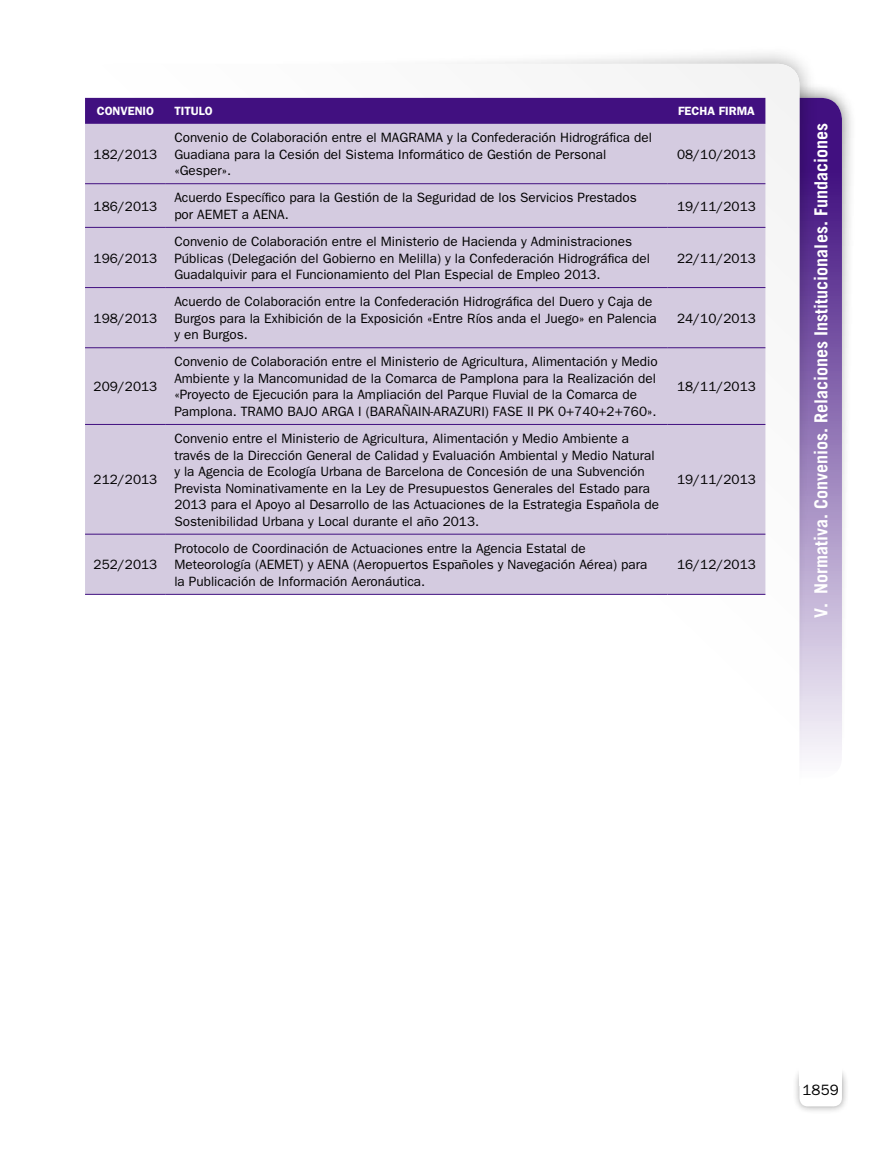
<style>
.page{position:relative;width:893px;height:1149px;background:#fff}
.page>*{position:absolute;margin:0;border:0;box-sizing:border-box;transform-origin:0 0}
.t1{font:700 18px "Trade Gothic";color:#fff}
.t2{font:15px "Franklin Gothic";color:#000}
.t3{font:13.5px/16.5px "Franklin Gothic";color:#000}
.t4{font:600 12px "Franklin Gothic";color:#fff}
</style>
<div class="page">
<div style="left:742px;top:82px;width:115px;height:691px;background:#000;opacity:.6"></div>
<div style="left:757px;top:98px;width:85px;height:680px;background:linear-gradient(to bottom,#2f0074,#faf9fc);border-radius:21px"></div>
<div style="left:150px;top:45px;width:668px;height:923px;background:#000;opacity:.4"></div>
<div style="left:85px;top:64px;width:714px;height:969px;background:#fff;border-radius:21px"></div>
<div style="left:792px;top:1064px;width:58px;height:49px;background:#000;opacity:.4"></div>
<div style="left:799px;top:1071px;width:43px;height:35px;background:#fff;border-radius:9px"></div>
<div style="left:799px;top:1063px;width:43px;height:21px;background:#fff"></div>
<div style="left:85px;top:98px;width:680px;height:26px;background:#411080"></div>
<div style="left:85px;top:124px;width:680px;height:469px;background:#d4cbe0"></div>
<hr style="left:85px;top:183px;width:81px;height:1px;background:#411080">
<hr style="left:166px;top:183px;width:502px;height:1px;background:#411080">
<hr style="left:668px;top:183px;width:97px;height:1px;background:#411080">
<hr style="left:85px;top:227px;width:81px;height:1px;background:#411080">
<hr style="left:166px;top:227px;width:502px;height:1px;background:#411080">
<hr style="left:668px;top:227px;width:97px;height:1px;background:#411080">
<hr style="left:85px;top:287px;width:81px;height:1px;background:#411080">
<hr style="left:166px;top:287px;width:502px;height:1px;background:#411080">
<hr style="left:668px;top:287px;width:97px;height:1px;background:#411080">
<hr style="left:85px;top:347px;width:81px;height:1px;background:#411080">
<hr style="left:166px;top:347px;width:502px;height:1px;background:#411080">
<hr style="left:668px;top:347px;width:97px;height:1px;background:#411080">
<hr style="left:85px;top:424px;width:81px;height:1px;background:#411080">
<hr style="left:166px;top:424px;width:502px;height:1px;background:#411080">
<hr style="left:668px;top:424px;width:97px;height:1px;background:#411080">
<hr style="left:85px;top:533px;width:81px;height:1px;background:#411080">
<hr style="left:166px;top:533px;width:502px;height:1px;background:#411080">
<hr style="left:668px;top:533px;width:97px;height:1px;background:#411080">
<hr style="left:85px;top:593px;width:81px;height:1px;background:#411080">
<hr style="left:166px;top:593px;width:502px;height:1px;background:#411080">
<hr style="left:668px;top:593px;width:97px;height:1px;background:#411080">
<p class="t4" style="left:97px;top:104px;width:59px">CONVENIO</p>
<p class="t4" style="left:174px;top:104px;width:40px">TITULO</p>
<p class="t4" style="left:678px;top:104px;width:78px">FECHA FIRMA</p>
<p class="t3" style="left:94px;top:146px;width:65px">182/2013</p>
<p class="t3" style="left:174px;top:129px;width:479px">Convenio de Colaboración entre el MAGRAMA y la Confederación Hidrográfica del<br>Guadiana para la Cesión del Sistema Informático de Gestión de Personal «Gesper».</p>
<p class="t3" style="left:677px;top:146px;width:80px">08/10/2013</p>
<p class="t3" style="left:94px;top:198px;width:65px">186/2013</p>
<p class="t3" style="left:174px;top:189px;width:464px">Acuerdo Específico para la Gestión de la Seguridad de los Servicios Prestados por AEMET a AENA.</p>
<p class="t3" style="left:677px;top:198px;width:80px">19/11/2013</p>
<p class="t3" style="left:94px;top:250px;width:65px">196/2013</p>
<p class="t3" style="left:174px;top:233px;width:477px">Convenio de Colaboración entre el Ministerio de Hacienda y Administraciones<br>Públicas (Delegación del Gobierno en Melilla) y la Confederación Hidrográfica del<br>Guadalquivir para el Funcionamiento del Plan Especial de Empleo 2013.</p>
<p class="t3" style="left:677px;top:250px;width:80px">22/11/2013</p>
<p class="t3" style="left:94px;top:310px;width:65px">198/2013</p>
<p class="t3" style="left:174px;top:293px;width:484px">Acuerdo de Colaboración entre la Confederación Hidrográfica del Duero y Caja de<br>Burgos para la Exhibición de la Exposición «Entre Ríos anda el Juego» en Palencia y en Burgos.</p>
<p class="t3" style="left:677px;top:310px;width:80px">24/10/2013</p>
<p class="t3" style="left:94px;top:378px;width:65px">209/2013</p>
<p class="t3" style="left:174px;top:353px;width:485px">Convenio de Colaboración entre el Ministerio de Agricultura, Alimentación y Medio Ambiente y la Mancomunidad de la Comarca de Pamplona para la Realización del «Proyecto de Ejecución para la Ampliación del Parque Fluvial de la Comarca de Pamplona. TRAMO BAJO ARGA I (BARAÑAIN-ARAZURI) FASE II PK 0+740+2+760».</p>
<p class="t3" style="left:677px;top:378px;width:80px">18/11/2013</p>
<p class="t3" style="left:94px;top:471px;width:65px">212/2013</p>
<p class="t3" style="left:174px;top:430px;width:486px">Convenio entre el Ministerio de Agricultura, Alimentación y Medio Ambiente a través de la Dirección General de Calidad y Evaluación Ambiental y Medio Natural y la Agencia de Ecología Urbana de Barcelona de Concesión de una Subvención Prevista Nominativamente en la Ley de Presupuestos Generales del Estado para 2013 para el Apoyo al Desarrollo de las Actuaciones de la Estrategia Española de Sostenibilidad Urbana y Local durante el año 2013.</p>
<p class="t3" style="left:677px;top:471px;width:80px">19/11/2013</p>
<p class="t3" style="left:94px;top:556px;width:65px">252/2013</p>
<p class="t3" style="left:174px;top:540px;width:475px">Protocolo de Coordinación de Actuaciones entre la Agencia Estatal de<br>Meteorología (AEMET) y AENA (Aeropuertos Españoles y Navegación Aérea) para la Publicación de Información Aeronáutica.</p>
<p class="t3" style="left:677px;top:556px;width:80px">16/12/2013</p>
<h1 class="t1" style="left:810px;top:617px;width:496px;rotate:-90deg">V. Normativa. Convenios. Relaciones Institucionales. Fundaciones</h1>
<p class="t2" style="left:803px;top:1080px;width:38px">1859</p>
</div>
